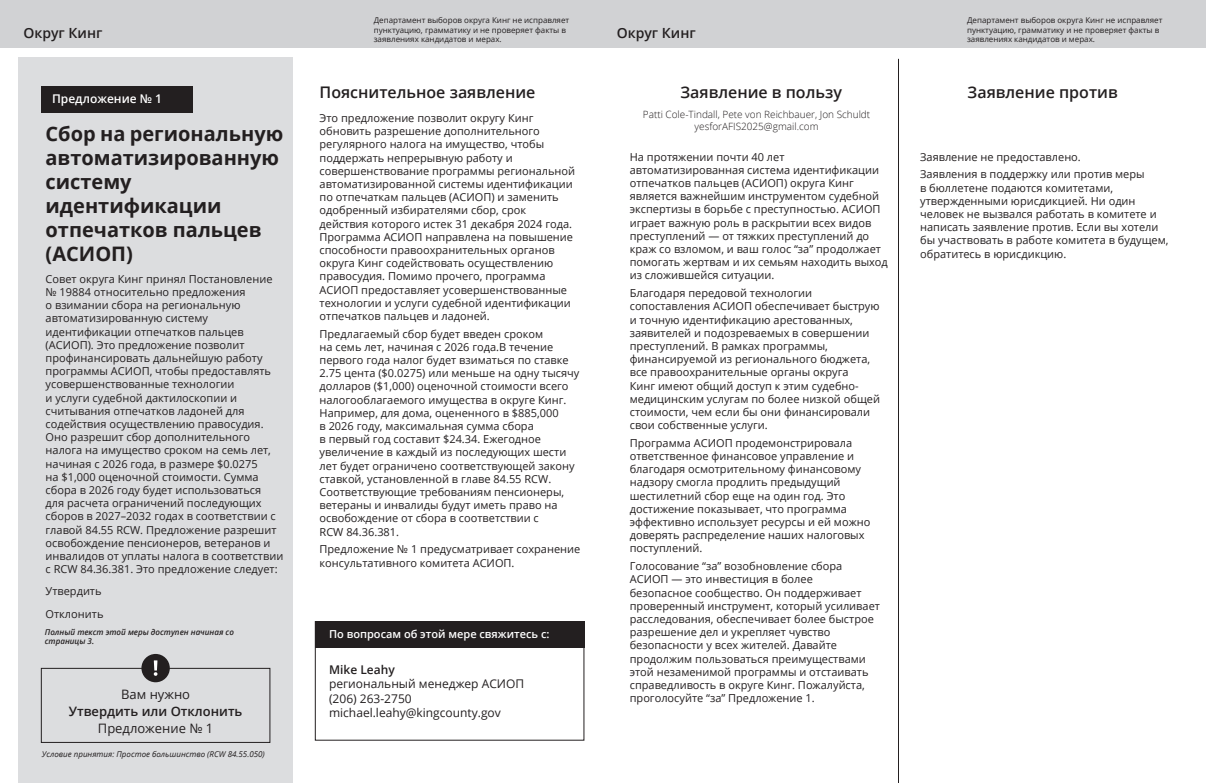
<style>
.page{position:relative;width:1206px;height:783px;background:#fff}
.page>*{position:absolute;margin:0;border:0;box-sizing:border-box;transform-origin:0 0}
.Ballot_title_heading{font:700 20px/24px "Open Sans";color:#231f20}
.Measure_Header{font:600 16px "Open Sans";color:#231f20}
.Jurisdiction_header{font:600 14px "Open Sans";color:#231f20}
.Approve_Reject_Y_N{font:600 13px/17px "Open Sans";color:#231f20;text-align:center}
.Approve_Reject_Y_N-2{font:13px "Open Sans";color:#231f20}
.Measure_contact_info{font:12px "Open Sans";color:#231f20}
.Proposition{font:600 12px "Open Sans";color:#fff}
.Measure_contact_info-2{font:600 12px "Open Sans";color:#231f20}
.Candidate_Measure_statement{font:11px/13.2px "Open Sans";color:#231f20}
.Ballot_title_body{font:11px/13.2px "Open Sans";color:#231f20}
.Measure_contact_info_header{font:600 11px "Open Sans";color:#fff}
.Measure_contact_info-3{font:300 10px "Open Sans";color:#231f20}
.t1{font:8px "Open Sans";color:#231f20}
.Requirement_for_passage{font:italic 8px "Open Sans";color:#231f20}
.Validation_Summary_Measure_Online{font:italic 600 8px/9.6px "Open Sans";color:#231f20}
.s1{font-weight:400}
</style>
<div class="page">
<div style="left:603px;top:0;width:603px;height:48px;background:#d1d2d4"></div>
<div style="left:0;top:0;width:603px;height:48px;background:#d1d2d4"></div>
<div style="left:18px;top:58px;width:274px;height:725px;background:#dcdddf"></div>
<div style="left:41px;top:86px;width:152px;height:27px;background:#231f20"></div>
<div style="left:315px;top:621px;width:269px;height:27px;background:#231f20"></div>
<hr style="left:898px;top:59px;width:1px;height:724px;background:#231f20">
<div style="left:41px;top:668px;width:229px;height:75px;border:1px solid #231f20"></div>
<div style="left:141px;top:654px;width:29px;height:28px;background:#231f20;border-radius:50%"></div>
<svg style="left:154px;top:660px;width:3px;height:16px"></svg>
<p class="t1" style="left:374px;top:15px;width:197px">Департамент выборов округа Кинг не исправляет</p>
<p class="t1" style="left:374px;top:24px;width:194px">пунктуацию, грамматику и не проверяет факты в</p>
<p class="t1" style="left:374px;top:34px;width:129px">заявлениях кандидатов и мерах.</p>
<p class="Jurisdiction_header" style="left:23px;top:24px;width:81px">Округ Кинг</p>
<p class="Jurisdiction_header" style="left:617px;top:24px;width:81px">Округ Кинг</p>
<p class="t1" style="left:967px;top:15px;width:197px">Департамент выборов округа Кинг не исправляет</p>
<p class="t1" style="left:967px;top:24px;width:194px">пунктуацию, грамматику и не проверяет факты в</p>
<p class="t1" style="left:967px;top:34px;width:129px">заявлениях кандидатов и мерах.</p>
<p class="Proposition" style="left:52px;top:90px;width:112px">Предложение № 1</p>
<p class="Ballot_title_heading" style="left:46px;top:121px;width:239px">Сбор на региональную автоматизированную систему идентификации отпечатков пальцев (АСИОП)</p>
<p class="Ballot_title_body" style="left:46px;top:272px;width:239px">Совет округа Кинг принял Постановление № 19884 относительно предложения<br>о взимании сбора на региональную автоматизированную систему идентификации отпечатков пальцев (АСИОП). Это предложение позволит профинансировать дальнейшую работу программы АСИОП, чтобы предоставлять усовершенствованные технологии<br>и услуги судебной дактилоскопии и считывания отпечатков ладоней для содействия осуществлению правосудия.<br>Оно разрешит сбор дополнительного налога на имущество сроком на семь лет, начиная с 2026 года, в размере $0.0275<br>на $1,000 оценочной стоимости. Сумма сбора в 2026 году будет использоваться<br>для расчета ограничений последующих сборов в 2027–2032 годах в соответствии с главой 84.55 RCW. Предложение разрешит освобождение пенсионеров, ветеранов и инвалидов от уплаты налога в соответствии с RCW 84.36.381. Это предложение следует:</p>
<p class="Ballot_title_body" style="left:46px;top:584px;width:58px">Утвердить</p>
<p class="Ballot_title_body" style="left:46px;top:607px;width:59px">Отклонить</p>
<p class="Validation_Summary_Measure_Online" style="left:45px;top:627px;width:191px">Полный текст этой меры доступен начиная со страницы 3.</p>
<p class="Approve_Reject_Y_N" style="left:69px;top:686px;width:175px"><span class="s1">Вам нужно<br></span>Утвердить или Отклонить</p>
<p class="Approve_Reject_Y_N-2" style="left:98px;top:720px;width:117px">Предложение № 1</p>
<p class="Requirement_for_passage" style="left:42px;top:749px;width:224px">Условие принятия: Простое большинство (RCW 84.55.050)</p>
<p class="Measure_Header" style="left:320px;top:82px;width:217px">Пояснительное заявление</p>
<p class="Candidate_Measure_statement" style="left:320px;top:111px;width:257px">Это предложение позволит округу Кинг обновить разрешение дополнительного регулярного налога на имущество, чтобы поддержать непрерывную работу и совершенствование программы региональной автоматизированной системы идентификации по отпечаткам пальцев (АСИОП) и заменить одобренный избирателями сбор, срок действия которого истек 31 декабря 2024 года.<br>Программа АСИОП направлена на повышение способности правоохранительных органов округа Кинг содействовать осуществлению правосудия. Помимо прочего, программа АСИОП предоставляет усовершенствованные технологии и услуги судебной идентификации отпечатков пальцев и ладоней.</p>
<p class="Candidate_Measure_statement" style="left:320px;top:327px;width:261px">Предлагаемый сбор будет введен сроком<br>на семь лет, начиная с 2026 года.В течение первого года налог будет взиматься по ставке 2.75 цента ($0.0275) или меньше на одну тысячу долларов ($1,000) оценочной стоимости всего налогооблагаемого имущества в округе Кинг.<br>Например, для дома, оцененного в $885,000<br>в 2026 году, максимальная сумма сбора<br>в первый год составит $24.34. Ежегодное увеличение в каждый из последующих шести лет будет ограничено соответствующей закону ставкой, установленной в главе 84.55 RCW.<br>Соответствующие требованиям пенсионеры, ветераны и инвалиды будут иметь право на освобождение от сбора в соответствии с<br>RCW 84.36.381.</p>
<p class="Candidate_Measure_statement" style="left:320px;top:543px;width:262px">Предложение № 1 предусматривает сохранение консультативного комитета АСИОП.</p>
<p class="Measure_contact_info_header" style="left:329px;top:627px;width:222px">По вопросам об этой мере свяжитесь с:</p>
<p class="Measure_contact_info-2" style="left:329px;top:661px;width:67px">Mike Leahy</p>
<p class="Measure_contact_info" style="left:329px;top:676px;width:197px">региональный менеджер АСИОП</p>
<p class="Measure_contact_info" style="left:329px;top:690px;width:84px">(206) 263-2750</p>
<p class="Measure_contact_info" style="left:329px;top:704px;width:173px">michael.leahy@kingcounty.gov</p>
<p class="Measure_Header" style="left:681px;top:82px;width:163px">Заявление в пользу</p>
<p class="Measure_Header" style="left:968px;top:82px;width:152px">Заявление против</p>
<p class="Measure_contact_info-3" style="left:643px;top:108px;width:229px">Patti Cole-Tindall, Pete von Reichbauer, Jon Schuldt</p>
<p class="Measure_contact_info-3" style="left:695px;top:120px;width:125px">yesforAFIS2025@gmail.com</p>
<p class="Candidate_Measure_statement" style="left:630px;top:150px;width:260px">На протяжении почти 40 лет автоматизированная система идентификации отпечатков пальцев (АСИОП) округа Кинг является важнейшим инструментом судебной экспертизы в борьбе с преступностью. АСИОП играет важную роль в раскрытии всех видов преступлений — от тяжких преступлений до краж со взломом, и ваш голос “за” продолжает помогать жертвам и их семьям находить выход из сложившейся ситуации.</p>
<p class="Candidate_Measure_statement" style="left:630px;top:286px;width:252px">Благодаря передовой технологии сопоставления АСИОП обеспечивает быструю и точную идентификацию арестованных, заявителей и подозреваемых в совершении преступлений. В рамках программы, финансируемой из регионального бюджета, все правоохранительные органы округа<br>Кинг имеют общий доступ к этим судебно&shy;медицинским услугам по более низкой общей стоимости, чем если бы они финансировали свои собственные услуги.</p>
<p class="Candidate_Measure_statement" style="left:630px;top:436px;width:242px">Программа АСИОП продемонстрировала ответственное финансовое управление и благодаря осмотрительному финансовому надзору смогла продлить предыдущий шестилетний сбор еще на один год. Это достижение показывает, что программа эффективно использует ресурсы и ей можно доверять распределение наших налоговых поступлений.</p>
<p class="Candidate_Measure_statement" style="left:630px;top:559px;width:252px">Голосование “за” возобновление сбора АСИОП — это инвестиция в более<br>безопасное сообщество. Он поддерживает проверенный инструмент, который усиливает расследования, обеспечивает более быстрое разрешение дел и укрепляет чувство безопасности у всех жителей. Давайте продолжим пользоваться преимуществами этой незаменимой программы и отстаивать справедливость в округе Кинг. Пожалуйста, проголосуйте “за” Предложение 1.</p>
<p class="Candidate_Measure_statement" style="left:920px;top:150px;width:162px">Заявление не предоставлено.</p>
<p class="Candidate_Measure_statement" style="left:920px;top:167px;width:250px">Заявления в поддержку или против меры<br>в бюллетене подаются комитетами, утвержденными юрисдикцией. Ни один человек не вызвался работать в комитете и написать заявление против. Если вы хотели бы участвовать в работе комитета в будущем, обратитесь в юрисдикцию.</p>
</div>
